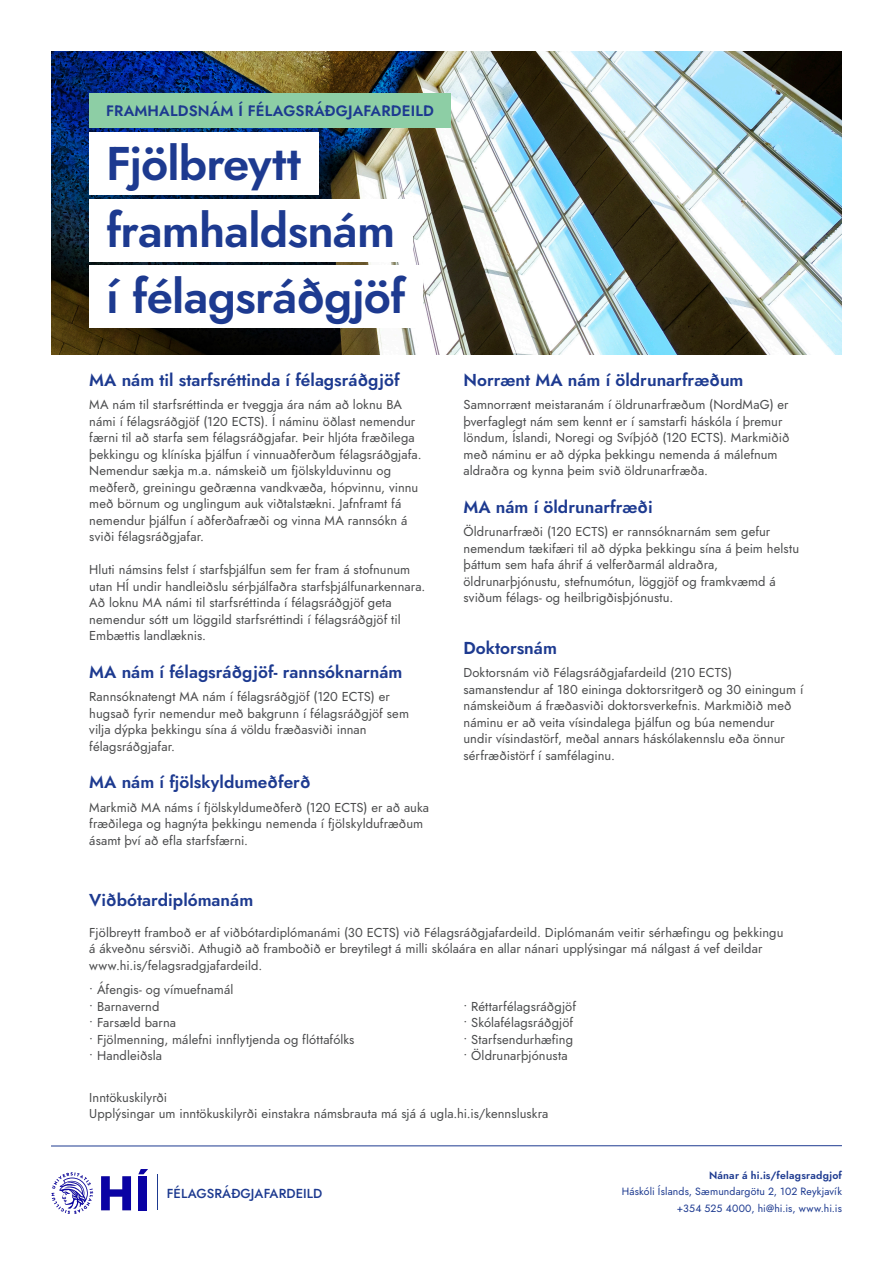
<style>
.page{position:relative;width:893px;height:1263px;background:#fff}
.page>*{position:absolute;margin:0;border:0;box-sizing:border-box;transform-origin:0 0}
.t1{font:600 47.25px/66.8px "Jost";letter-spacing:-.02em;color:#1d3a90}
.t2{font:600 17.25px "Jost";color:#1d3a90}
.t3{font:600 15px "Jost";letter-spacing:.01em;color:#1d3a90}
.t4{font:500 13.05px "Jost";letter-spacing:.005em;color:#1d3a90}
.t5{font:12.9px/16.5px "Jost";letter-spacing:.01em;color:#4b4c4d}
.t6{font:10.5px/16.5px "Jost";letter-spacing:.015em;color:#1d3a90;text-align:right}
.t7{font:600 10.5px "Jost";letter-spacing:.02em;color:#1d3a90}
</style>
<div class="page">
<img style="left:51px;top:51px;width:791px;height:303px">
<div style="left:89px;top:132px;width:229px;height:62px;background:#fff"></div>
<div style="left:89px;top:199px;width:324px;height:62px;background:#fff"></div>
<div style="left:89px;top:266px;width:334px;height:62px;background:#fff"></div>
<div style="left:89px;top:93px;width:362px;height:35px;background:#8dcea5"></div>
<hr style="left:51px;top:1145px;width:791px;height:1px;background:#1d3a90">
<svg style="left:101px;top:1176px;width:30px;height:34px"></svg>
<div style="left:138px;top:1176px;width:8px;height:34px;background:#0a02a4"></div>
<svg style="left:138px;top:1169px;width:10px;height:5px"></svg>
<svg style="left:51px;top:1172px;width:42px;height:42px"></svg>
<hr style="left:157px;top:1174px;width:1px;height:35px;background:#1d3a90">
<p class="t3" style="left:106px;top:100px;width:329px">FRAMHALDSNÁM Í FÉLAGSRÁÐGJAFARDEILD</p>
<h1 class="t1" style="left:106px;top:130px;width:301px">Fjölbreytt framhaldsnám í félagsráðgjöf</h1>
<h2 class="t2" style="left:89px;top:368px;width:312px">MA nám til starfsréttinda í félagsráðgjöf</h2>
<p class="t5" style="left:89px;top:396px;width:334px">MA nám til starfsréttinda er tveggja ára nám að loknu BA námi í félagsráðgjöf (120 ECTS). Í náminu öðlast nemendur færni til að starfa sem félagsráðgjafar. Þeir hljóta fræðilega þekkingu og klíníska þjálfun í vinnuaðferðum félagsráðgjafa.<br>Nemendur sækja m.a. námskeið um fjölskylduvinnu og meðferð, greiningu geðrænna vandkvæða, hópvinnu, vinnu með börnum og unglingum auk viðtalstækni. Jafnframt fá nemendur þjálfun í aðferðafræði og vinna MA rannsókn á sviði félagsráðgjafar.</p>
<p class="t5" style="left:89px;top:561px;width:338px">Hluti námsins felst í starfsþjálfun sem fer fram á stofnunum utan HÍ undir handleiðslu sérþjálfaðra starfsþjálfunarkennara.<br>Að loknu MA námi til starfsréttinda í félagsráðgjöf geta nemendur sótt um löggild starfsréttindi í félagsráðgjöf til Embættis landlæknis.</p>
<h2 class="t2" style="left:89px;top:660px;width:315px">MA nám í félagsráðgjöf- rannsóknarnám</h2>
<p class="t5" style="left:89px;top:688px;width:321px">Rannsóknatengt MA nám í félagsráðgjöf (120 ECTS) er hugsað fyrir nemendur með bakgrunn í félagsráðgjöf sem vilja dýpka þekkingu sína á völdu fræðasviði innan félagsráðgjafar.</p>
<h2 class="t2" style="left:89px;top:770px;width:223px">MA nám í fjölskyldumeðferð</h2>
<p class="t5" style="left:89px;top:799px;width:341px">Markmið MA náms í fjölskyldumeðferð (120 ECTS) er að auka fræðilega og hagnýta þekkingu nemenda í fjölskyldufræðum ásamt því að efla starfsfærni.</p>
<h2 class="t2" style="left:89px;top:888px;width:165px">Viðbótardiplómanám</h2>
<h2 class="t2" style="left:463px;top:368px;width:282px">Norrænt MA nám í öldrunarfræðum</h2>
<p class="t5" style="left:463px;top:396px;width:328px">Samnorrænt meistaranám í öldrunarfræðum (NordMaG) er þverfaglegt nám sem kennt er í samstarfi háskóla í þremur löndum, Íslandi, Noregi og Svíþjóð (120 ECTS). Markmiðið með náminu er að dýpka þekkingu nemenda á málefnum aldraðra og kynna þeim svið öldrunarfræða.</p>
<h2 class="t2" style="left:463px;top:495px;width:191px">MA nám í öldrunarfræði</h2>
<p class="t5" style="left:463px;top:523px;width:337px">Öldrunarfræði (120 ECTS) er rannsóknarnám sem gefur nemendum tækifæri til að dýpka þekkingu sína á þeim helstu þáttum sem hafa áhrif á velferðarmál aldraðra, öldrunarþjónustu, stefnumótun, löggjöf og framkvæmd á sviðum félags- og heilbrigðisþjónustu.</p>
<h2 class="t2" style="left:463px;top:636px;width:95px">Doktorsnám</h2>
<p class="t5" style="left:463px;top:664px;width:341px">Doktorsnám við Félagsráðgjafardeild (210 ECTS) samanstendur af 180 eininga doktorsritgerð og 30 einingum í námskeiðum á fræðasviði doktorsverkefnis. Markmiðið með náminu er að veita vísindalega þjálfun og búa nemendur undir vísindastörf, meðal annars háskólakennslu eða önnur sérfræðistörf í samfélaginu.</p>
<p class="t5" style="left:89px;top:924px;width:696px">Fjölbreytt framboð er af viðbótardiplómanámi (30 ECTS) við Félagsráðgjafardeild. Diplómanám veitir sérhæfingu og þekkingu á ákveðnu sérsviði. Athugið að framboðið er breytilegt á milli skólaára en allar nánari upplýsingar má nálgast á vef deildar www.hi.is/felagsradgjafardeild.</p>
<p class="t5" style="left:89px;top:981px;width:146px">• Áfengis- og vímuefnamál</p>
<p class="t5" style="left:89px;top:998px;width:72px">• Barnavernd</p>
<p class="t5" style="left:89px;top:1014px;width:88px">• Farsæld barna</p>
<p class="t5" style="left:89px;top:1031px;width:267px">• Fjölmenning, málefni innflytjenda og flóttafólks</p>
<p class="t5" style="left:89px;top:1047px;width:74px">• Handleiðsla</p>
<p class="t5" style="left:463px;top:998px;width:114px">• Réttarfélagsráðgjöf</p>
<p class="t5" style="left:463px;top:1014px;width:111px">• Skólafélagsráðgjöf</p>
<p class="t5" style="left:463px;top:1031px;width:111px">• Starfsendurhæfing</p>
<p class="t5" style="left:463px;top:1047px;width:106px">• Öldrunarþjónusta</p>
<p class="t5" style="left:89px;top:1089px;width:461px">Inntökuskilyrði<br>Upplýsingar um inntökuskilyrði einstakra námsbrauta má sjá á ugla.hi.is/kennsluskra</p>
<p class="t4" style="left:167px;top:1185px;width:157px">FÉLAGSRÁÐGJAFARDEILD</p>
<p class="t7" style="left:709px;top:1168px;width:134px">Nánar á hi.is/felagsradgjof</p>
<p class="t6" style="left:622px;top:1183px;width:222px">Háskóli Íslands, Sæmundargötu 2, 102 Reykjavík +354 525 4000, hi@hi.is, www.hi.is</p>
</div>
